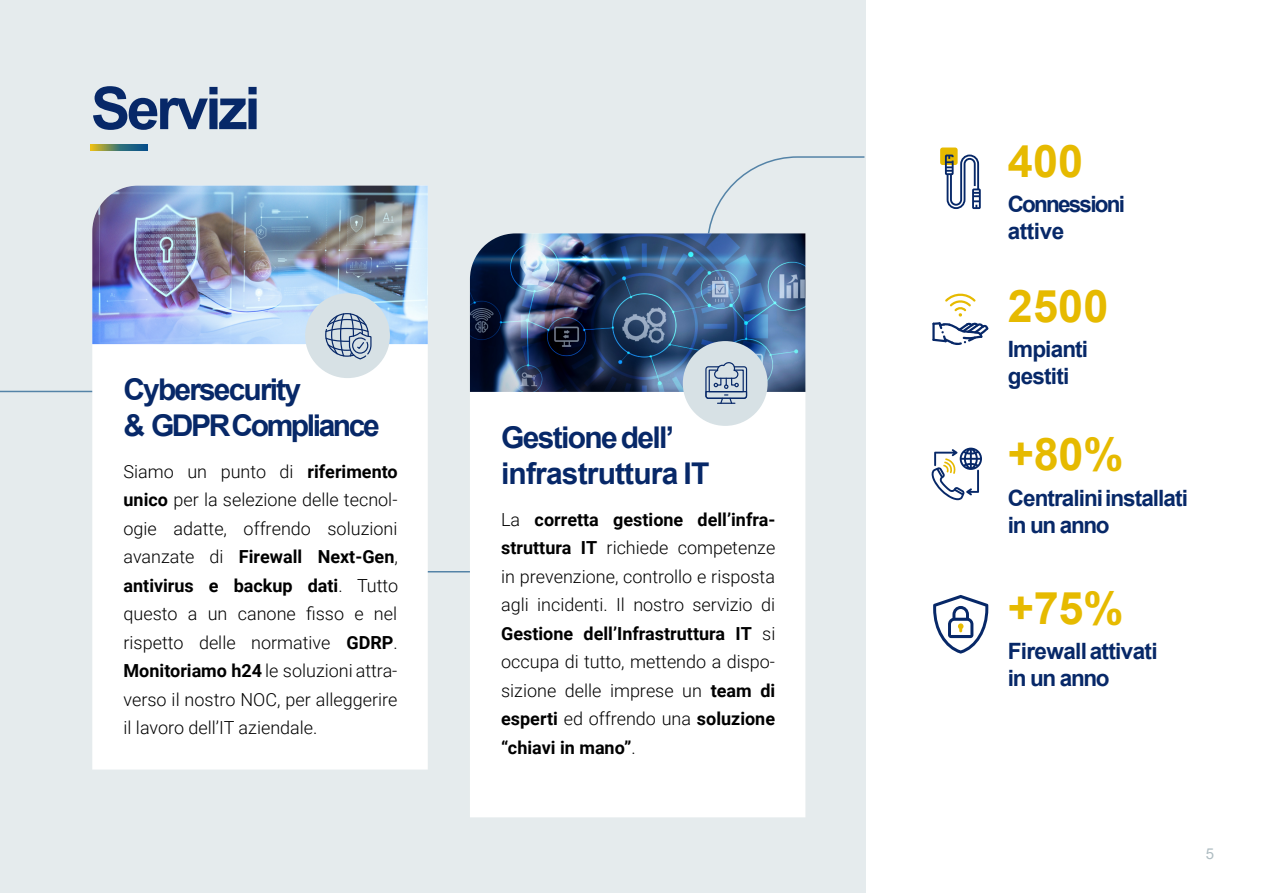
<style>
.page{position:relative;width:1263px;height:893px;background:#fff}
.page>*{position:absolute;margin:0;border:0;box-sizing:border-box;transform-origin:0 0}
.t1{font:700 58.95px "Arial";letter-spacing:-.06em;color:#072868}
.t2{font:700 45px "Arial";letter-spacing:.005em;color:#e6ba00}
.t3{font:700 30px/36px "Arial";letter-spacing:-.03em;color:#072868}
.t4{font:700 30px/36px "Arial";letter-spacing:-.055em;color:#072868}
.t5{font:700 22.5px/27px "Arial";letter-spacing:-.04em;color:#072868}
.t6{font:700 22.5px/27px "Arial";letter-spacing:-.08em;color:#072868}
.t7{font:300 18px/28.5px "Roboto";color:#000;text-align:justify}
.t8{font:15px "Arial";color:#afbdc2}
.s1{font-weight:700}
</style>
<div class="page">
<div style="left:0;top:0;width:866px;height:893px;background:#e5ebed"></div>
<svg style="left:91px;top:144px;width:56px;height:7px"></svg>
<div style="left:0;top:156px;width:866px;height:417px;background:#e5ebed"></div>
<svg style="left:92px;top:344px;width:336px;height:425px"></svg>
<img style="left:92px;top:186px;width:336px;height:158px">
<div style="left:305px;top:293px;width:85px;height:85px;background:#d7e1e5;border-radius:50%"></div>
<svg style="left:325px;top:313px;width:47px;height:47px"></svg>
<svg style="left:470px;top:392px;width:335px;height:425px"></svg>
<img style="left:470px;top:233px;width:335px;height:159px">
<div style="left:683px;top:341px;width:85px;height:85px;background:#d7e1e5;border-radius:50%"></div>
<svg style="left:705px;top:362px;width:43px;height:42px"></svg>
<svg style="left:933px;top:595px;width:55px;height:59px"></svg>
<svg style="left:933px;top:293px;width:55px;height:52px"></svg>
<hr style="left:932px;top:323px;width:3px;height:18px;background:#072868">
<svg style="left:931px;top:448px;width:51px;height:52px"></svg>
<div style="left:940px;top:148px;width:18px;height:17px;background:#e6ba00;border-radius:3px"></div>
<div style="left:945px;top:155px;width:8px;height:20px;border:2px solid #072868"></div>
<div style="left:972px;top:188px;width:9px;height:21px;border:2px solid #072868"></div>
<svg style="left:946px;top:154px;width:34px;height:56px"></svg>
<h1 class="t1" style="left:91px;top:86px;width:171px">Servizi</h1>
<h3 class="t4" style="left:124px;top:374px;width:258px">Cybersecurity<br>&amp; GDPRCompliance</h3>
<p class="t7" style="left:124px;top:459px;width:276px">Siamo un punto di <span class="s1">riferimento unico</span> per la selezione delle tecnol&shy;ogie adatte, offrendo soluzioni avanzate di <span class="s1">Firewall Next-Gen</span>, <span class="s1">antivirus e backup dati</span>. Tutto questo a un canone fisso e nel rispetto delle normative <span class="s1">GDRP</span>.<br><span class="s1">Monitoriamo h24</span> le soluzioni attra&shy;verso il nostro NOC, per alleggerire il lavoro dell’IT aziendale.</p>
<h3 class="t3" style="left:501px;top:422px;width:210px">Gestione dell’ infrastruttura IT</h3>
<p class="t7" style="left:501px;top:507px;width:276px">La <span class="s1">corretta gestione dell’infra&shy;struttura IT</span> richiede competenze in prevenzione, controllo e risposta agli incidenti. Il nostro servizio di <span class="s1">Gestione dell’Infrastruttura IT</span> si occupa di tutto, mettendo a dispo&shy;sizione delle imprese un <span class="s1">team di esperti</span> ed offrendo una <span class="s1">soluzione “chiavi in mano”</span>.</p>
<h2 class="t2" style="left:1008px;top:144px;width:77px">400</h2>
<p class="t6" style="left:1008px;top:192px;width:119px">Connessioni attive</p>
<h2 class="t2" style="left:1008px;top:289px;width:102px">2500</h2>
<p class="t5" style="left:1008px;top:338px;width:82px">Impianti gestiti</p>
<h2 class="t2" style="left:1008px;top:438px;width:117px">+80%</h2>
<p class="t5" style="left:1008px;top:486px;width:182px">Centraliniinstallati in un anno</p>
<h2 class="t2" style="left:1008px;top:592px;width:117px">+75%</h2>
<p class="t5" style="left:1008px;top:640px;width:151px">Firewallattivati in un anno</p>
<p class="t8" style="left:1206px;top:848px;width:10px">5</p>
</div>
